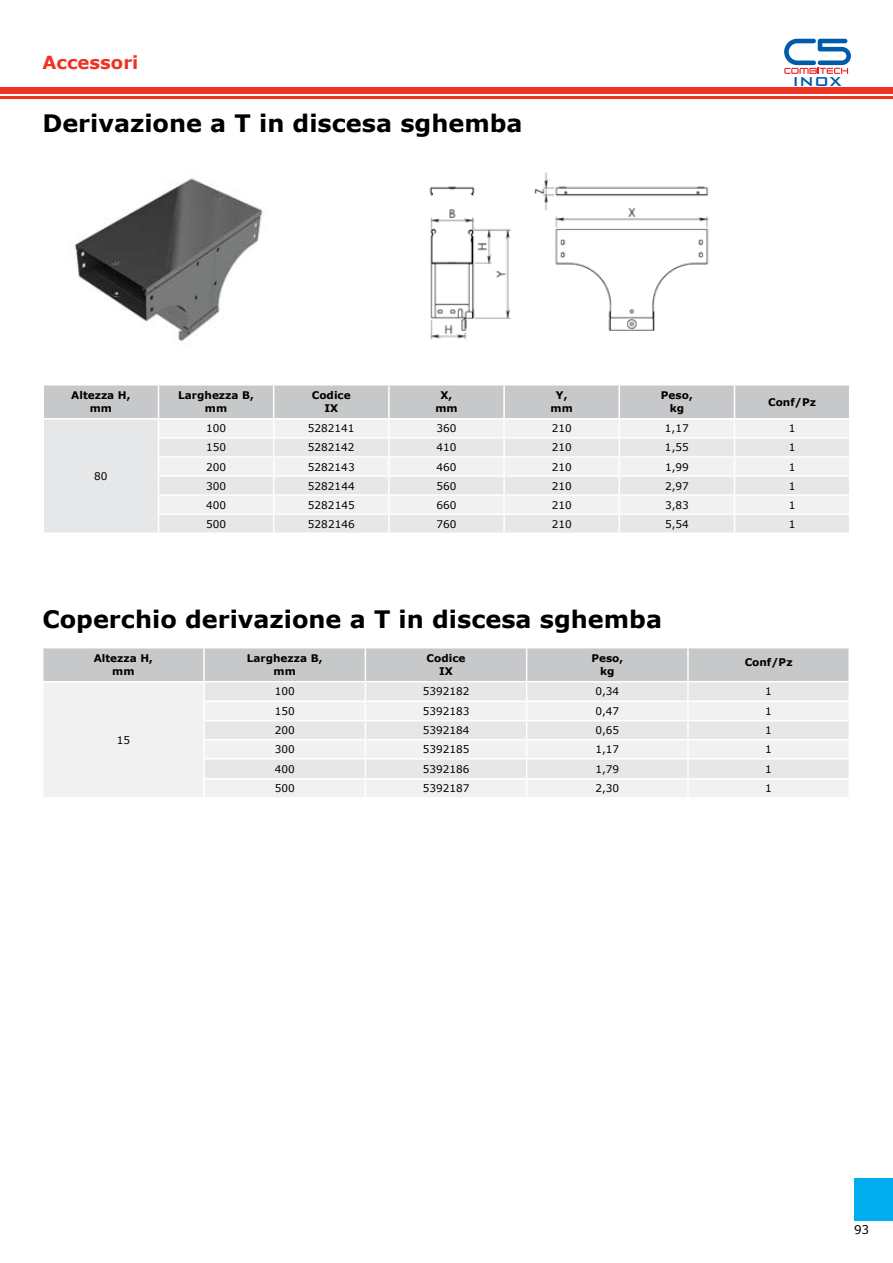
<style>
.page{position:relative;width:893px;height:1263px;background:#fff}
.page>*{position:absolute;margin:0;border:0;box-sizing:border-box;transform-origin:0 0}
.t1{font:700 24px "Verdana";color:#000}
.t2{font:700 18px "Verdana";color:#ee3224}
.t3{font:500 17.25px "Bank Gothic BT";color:#005bab}
.t4{font:12px "Verdana";color:#000}
.t5{font:10.5px "Verdana";color:#000}
.t6{font:700 10.5px/12.6px "Verdana";color:#000;text-align:center}
</style>
<div class="page">
<svg style="left:0;top:87px;width:3px;height:12px"></svg>
<div style="left:3px;top:87px;width:890px;height:6px;background:#ee3224"></div>
<hr style="left:3px;top:96px;width:890px;height:3px;background:#ee3224">
<div style="left:855px;top:1178px;width:38px;height:42px;background:#00aeef"></div>
<svg style="left:784px;top:39px;width:67px;height:35px"></svg>
<svg style="left:43px;top:648px;width:806px;height:149px"></svg>
<svg style="left:43px;top:385px;width:807px;height:147px"></svg>
<img style="left:429px;top:172px;width:280px;height:168px">
<img style="left:74px;top:178px;width:189px;height:163px">
<h2 class="t2" style="left:43px;top:51px;width:97px">Accessori</h2>
<h1 class="t1" style="left:42px;top:108px;width:482px">Derivazione a T in discesa sghemba</h1>
<h3 class="t3" style="left:793px;top:72px;width:50px">INOX</h3>
<p class="t6" style="left:71px;top:389px;width:61px">Altezza Н, mm</p>
<p class="t6" style="left:178px;top:389px;width:77px">Larghezza В, mm</p>
<p class="t6" style="left:312px;top:389px;width:40px">Codice<br>IX</p>
<p class="t6" style="left:435px;top:389px;width:24px">X, mm</p>
<p class="t6" style="left:551px;top:389px;width:24px">Y, mm</p>
<p class="t6" style="left:661px;top:389px;width:33px">Peso, kg</p>
<p class="t6" style="left:768px;top:395px;width:49px">Conf/Pz</p>
<p class="t5" style="left:94px;top:469px;width:15px">80</p>
<p class="t5" style="left:206px;top:422px;width:22px">100</p>
<p class="t5" style="left:308px;top:422px;width:48px">5282141</p>
<p class="t5" style="left:436px;top:422px;width:22px">360</p>
<p class="t5" style="left:552px;top:422px;width:22px">210</p>
<p class="t5" style="left:665px;top:422px;width:25px">1,17</p>
<p class="t5" style="left:789px;top:422px;width:8px">1</p>
<p class="t5" style="left:206px;top:441px;width:22px">150</p>
<p class="t5" style="left:308px;top:441px;width:48px">5282142</p>
<p class="t5" style="left:436px;top:441px;width:22px">410</p>
<p class="t5" style="left:552px;top:441px;width:22px">210</p>
<p class="t5" style="left:665px;top:441px;width:25px">1,55</p>
<p class="t5" style="left:789px;top:441px;width:8px">1</p>
<p class="t5" style="left:206px;top:460px;width:22px">200</p>
<p class="t5" style="left:308px;top:460px;width:48px">5282143</p>
<p class="t5" style="left:436px;top:460px;width:22px">460</p>
<p class="t5" style="left:552px;top:460px;width:22px">210</p>
<p class="t5" style="left:665px;top:460px;width:25px">1,99</p>
<p class="t5" style="left:789px;top:460px;width:8px">1</p>
<p class="t5" style="left:206px;top:479px;width:22px">300</p>
<p class="t5" style="left:308px;top:479px;width:48px">5282144</p>
<p class="t5" style="left:436px;top:479px;width:22px">560</p>
<p class="t5" style="left:552px;top:479px;width:22px">210</p>
<p class="t5" style="left:665px;top:479px;width:25px">2,97</p>
<p class="t5" style="left:789px;top:479px;width:8px">1</p>
<p class="t5" style="left:206px;top:498px;width:22px">400</p>
<p class="t5" style="left:308px;top:498px;width:48px">5282145</p>
<p class="t5" style="left:436px;top:498px;width:22px">660</p>
<p class="t5" style="left:552px;top:498px;width:22px">210</p>
<p class="t5" style="left:665px;top:498px;width:25px">3,83</p>
<p class="t5" style="left:789px;top:498px;width:8px">1</p>
<p class="t5" style="left:206px;top:517px;width:22px">500</p>
<p class="t5" style="left:308px;top:517px;width:48px">5282146</p>
<p class="t5" style="left:436px;top:517px;width:22px">760</p>
<p class="t5" style="left:552px;top:517px;width:22px">210</p>
<p class="t5" style="left:665px;top:517px;width:25px">5,54</p>
<p class="t5" style="left:789px;top:517px;width:8px">1</p>
<h1 class="t1" style="left:42px;top:603px;width:621px">Coperchio derivazione a T in discesa sghemba</h1>
<p class="t6" style="left:94px;top:652px;width:61px">Altezza Н, mm</p>
<p class="t6" style="left:247px;top:652px;width:77px">Larghezza В, mm</p>
<p class="t6" style="left:427px;top:652px;width:40px">Codice<br>IX</p>
<p class="t6" style="left:591px;top:652px;width:33px">Peso, kg</p>
<p class="t6" style="left:745px;top:655px;width:49px">Conf/Pz</p>
<p class="t5" style="left:117px;top:733px;width:15px">15</p>
<p class="t5" style="left:275px;top:685px;width:22px">100</p>
<p class="t5" style="left:423px;top:685px;width:48px">5392182</p>
<p class="t5" style="left:595px;top:685px;width:25px">0,34</p>
<p class="t5" style="left:765px;top:685px;width:8px">1</p>
<p class="t5" style="left:275px;top:704px;width:22px">150</p>
<p class="t5" style="left:423px;top:704px;width:48px">5392183</p>
<p class="t5" style="left:595px;top:704px;width:25px">0,47</p>
<p class="t5" style="left:765px;top:704px;width:8px">1</p>
<p class="t5" style="left:275px;top:724px;width:22px">200</p>
<p class="t5" style="left:423px;top:724px;width:48px">5392184</p>
<p class="t5" style="left:595px;top:724px;width:25px">0,65</p>
<p class="t5" style="left:765px;top:724px;width:8px">1</p>
<p class="t5" style="left:275px;top:743px;width:22px">300</p>
<p class="t5" style="left:423px;top:743px;width:48px">5392185</p>
<p class="t5" style="left:595px;top:743px;width:25px">1,17</p>
<p class="t5" style="left:765px;top:743px;width:8px">1</p>
<p class="t5" style="left:275px;top:762px;width:22px">400</p>
<p class="t5" style="left:423px;top:762px;width:48px">5392186</p>
<p class="t5" style="left:595px;top:762px;width:25px">1,79</p>
<p class="t5" style="left:765px;top:762px;width:8px">1</p>
<p class="t5" style="left:275px;top:782px;width:22px">500</p>
<p class="t5" style="left:423px;top:782px;width:48px">5392187</p>
<p class="t5" style="left:595px;top:782px;width:25px">2,30</p>
<p class="t5" style="left:765px;top:782px;width:8px">1</p>
<p class="t4" style="left:854px;top:1222px;width:17px">93</p>
</div>
